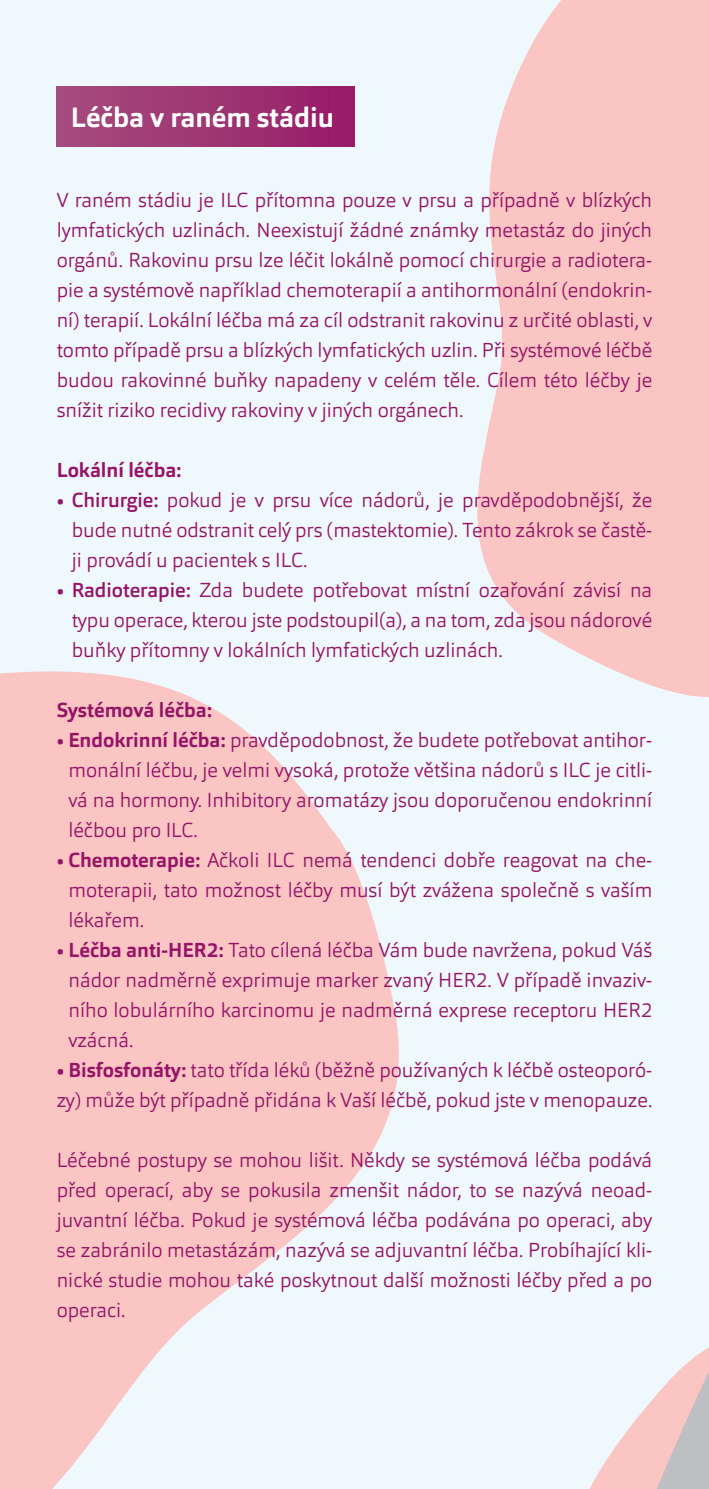
<style>
.page{position:relative;width:709px;height:1489px;background:#fff}
.page>*{position:absolute;margin:0;border:0;box-sizing:border-box;transform-origin:0 0}
.t1{font:700 27.5px "Orgon";color:#fff}
.t2{font:300 20px/30px "Orgon";color:#971368;text-align:justify}
.t3{font:700 20px "Orgon";color:#971368}
.s1{font-weight:500}
.s2{font-weight:700}
</style>
<div class="page">
<div style="left:0;top:0;width:709px;height:1488px;background:#eef8fd"></div>
<svg style="left:477px;top:0;width:232px;height:698px;fill:#fac5c2"></svg>
<svg style="left:590px;top:1347px;width:119px;height:141px"></svg>
<svg style="left:0;top:671px;width:399px;height:817px;fill:#fac5c2"></svg>
<div style="left:57px;top:87px;width:297px;height:60px;background:linear-gradient(to right,#a54d7e,#971d69)"></div>
<p class="t1" style="left:71px;top:100px;width:265px">Léčba v raném stádiu</p>
<p class="t2" style="left:57px;top:185px;width:597px">V raném stádiu je ILC přítomna pouze v prsu a případně v blízkých lymfatických uzlinách. Neexistují žádné známky metastáz do jiných orgánů. Rakovinu prsu lze léčit lokálně pomocí chirurgie a radiotera&shy;pie a systémově například chemoterapií a antihormonální (endokrin&shy;ní) terapií. Lokální léčba má za cíl odstranit rakovinu z určité oblasti, v tomto případě prsu a blízkých lymfatických uzlin. Při systémové léčbě budou rakovinné buňky napadeny v celém těle. Cílem této léčby je snížit riziko recidivy rakoviny v jiných orgánech.</p>
<p class="t3" style="left:57px;top:457px;width:126px">Lokální léčba:</p>
<p class="t2" style="left:72px;top:485px;width:582px;text-indent:-15px"><span class="s1">• Chirurgie:</span> pokud je v prsu více nádorů, je pravděpodobnější, že bude nutné odstranit celý prs (mastektomie). Tento zákrok se častě&shy;ji provádí u pacientek s ILC.</p>
<p class="t2" style="left:72px;top:575px;width:582px;text-indent:-15px"><span class="s1">• Radioterapie:</span> Zda budete potřebovat místní ozařování závisí na typu operace, kterou jste podstoupil(a), a na tom, zda jsou nádorové buňky přítomny v lokálních lymfatických uzlinách.</p>
<p class="t3" style="left:57px;top:697px;width:157px">Systémová léčba:</p>
<p class="t2" style="left:68px;top:725px;width:585px;text-indent:-12px"><span class="s1">•</span> <span class="s2">Endokrinní léčba:</span> pravděpodobnost, že budete potřebovat antihor&shy;monální léčbu, je velmi vysoká, protože většina nádorů s ILC je citli&shy;vá na hormony. Inhibitory aromatázy jsou doporučenou endokrinní léčbou pro ILC.</p>
<p class="t2" style="left:68px;top:845px;width:585px;text-indent:-12px"><span class="s1">•</span> <span class="s2">Chemoterapie:</span> Ačkoli ILC nemá tendenci dobře reagovat na che&shy;moterapii, tato možnost léčby musí být zvážena společně s vaším lékařem.</p>
<p class="t2" style="left:68px;top:935px;width:585px;text-indent:-12px"><span class="s1">•</span> <span class="s2">Léčba anti-HER2:</span> Tato cílená léčba Vám bude navržena, pokud Váš nádor nadměrně exprimuje marker zvaný HER2. V případě invaziv&shy;ního lobulárního karcinomu je nadměrná exprese receptoru HER2 vzácná.</p>
<p class="t2" style="left:57px;top:1055px;width:597px"><span class="s2">• Bisfosfonáty:</span> tato třída léků (běžně používaných k léčbě osteoporó&shy;zy) může být případně přidána k Vaší léčbě, pokud jste v menopauze.</p>
<p class="t2" style="left:57px;top:1145px;width:597px">Léčebné postupy se mohou lišit. Někdy se systémová léčba podává před operací, aby se pokusila zmenšit nádor, to se nazývá neoad&shy;juvantní léčba. Pokud je systémová léčba podávána po operaci, aby se zabránilo metastázám, nazývá se adjuvantní léčba. Probíhající kli&shy;nické studie mohou také poskytnout další možnosti léčby před a po operaci.</p>
</div>
